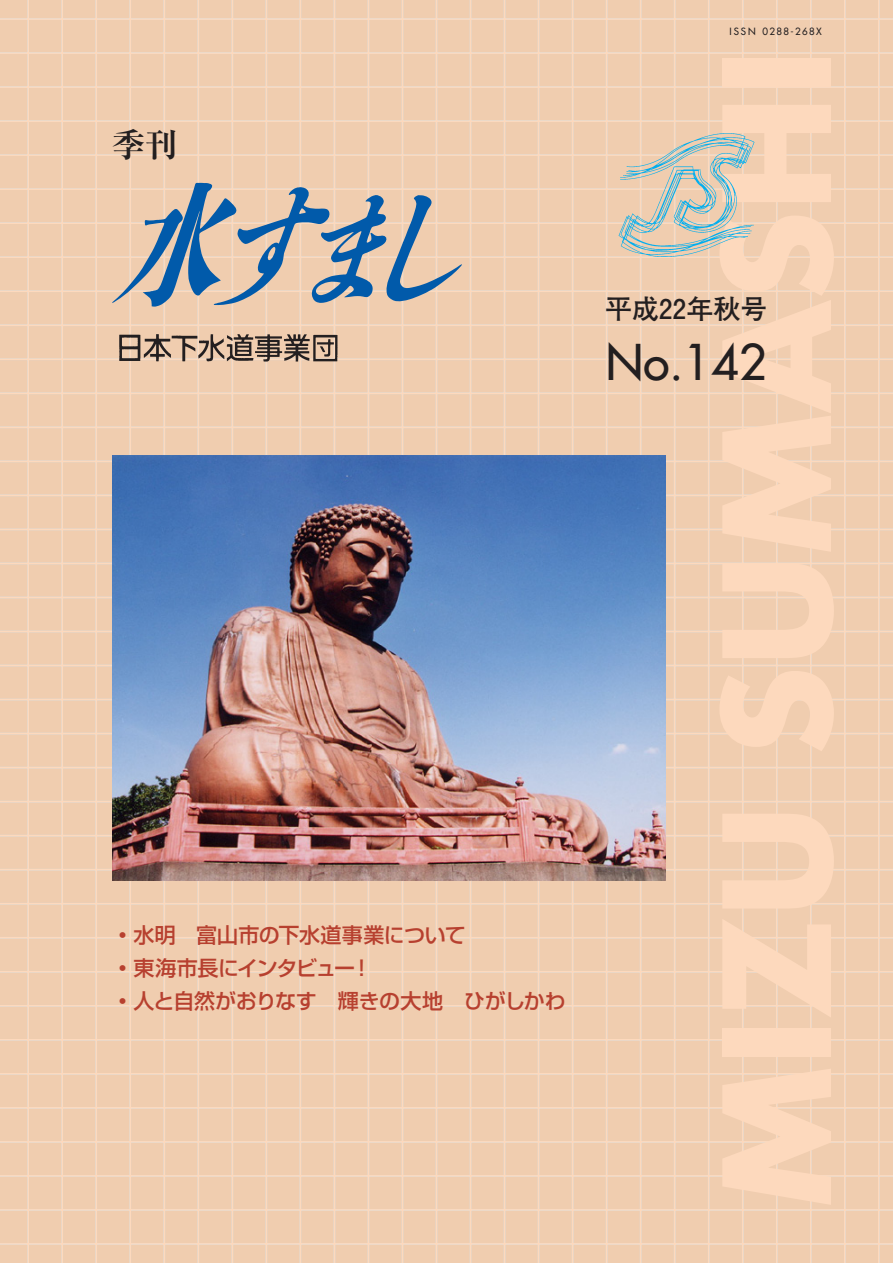
<style>
.page{position:relative;width:893px;height:1263px;background:#f0cdaf}
.page>*{position:absolute;margin:0;border:0;box-sizing:border-box;transform-origin:0 0}
.t1{font:48px "Futura";color:#231f20}
.t2{font:33px "Ryumin Bold 83 pv RKSJ H";color:#231f20}
.t3{font:700 27px "Futo Go B101 Pro";color:#231f20}
.t4{font:500 21px/33px "Shin Go Pro";letter-spacing:-.02em;color:#b7402f}
.t5{font:9.75px "Futura";letter-spacing:.14em;color:#231f20}
</style>
<div class="page">
<hr style="left:28px;top:0;width:1px;height:1263px;background:#fdd9bd">
<hr style="left:62px;top:0;width:1px;height:1263px;background:#fdd9bd">
<hr style="left:96px;top:0;width:1px;height:1263px;background:#fdd9bd">
<hr style="left:130px;top:0;width:1px;height:1263px;background:#fdd9bd">
<hr style="left:164px;top:0;width:1px;height:1263px;background:#fdd9bd">
<hr style="left:198px;top:0;width:1px;height:1263px;background:#fdd9bd">
<hr style="left:232px;top:0;width:1px;height:1263px;background:#fdd9bd">
<hr style="left:266px;top:0;width:1px;height:1263px;background:#fdd9bd">
<hr style="left:300px;top:0;width:1px;height:1263px;background:#fdd9bd">
<hr style="left:334px;top:0;width:1px;height:1263px;background:#fdd9bd">
<hr style="left:368px;top:0;width:1px;height:1263px;background:#fdd9bd">
<hr style="left:402px;top:0;width:1px;height:1263px;background:#fdd9bd">
<hr style="left:436px;top:0;width:1px;height:1263px;background:#fdd9bd">
<hr style="left:470px;top:0;width:1px;height:1263px;background:#fdd9bd">
<hr style="left:504px;top:0;width:1px;height:1263px;background:#fdd9bd">
<hr style="left:538px;top:0;width:1px;height:1263px;background:#fdd9bd">
<hr style="left:572px;top:0;width:1px;height:1263px;background:#fdd9bd">
<hr style="left:606px;top:0;width:1px;height:1263px;background:#fdd9bd">
<hr style="left:640px;top:0;width:1px;height:1263px;background:#fdd9bd">
<hr style="left:674px;top:0;width:1px;height:1263px;background:#fdd9bd">
<hr style="left:708px;top:0;width:1px;height:1263px;background:#fdd9bd">
<hr style="left:742px;top:0;width:1px;height:1263px;background:#fdd9bd">
<hr style="left:776px;top:0;width:1px;height:1263px;background:#fdd9bd">
<hr style="left:810px;top:0;width:1px;height:1263px;background:#fdd9bd">
<hr style="left:844px;top:0;width:1px;height:1263px;background:#fdd9bd">
<hr style="left:878px;top:0;width:1px;height:1263px;background:#fdd9bd">
<hr style="left:0;top:18px;width:893px;height:2px;background:#fdd9bd">
<hr style="left:0;top:52px;width:893px;height:2px;background:#fdd9bd">
<hr style="left:0;top:86px;width:893px;height:2px;background:#fdd9bd">
<hr style="left:0;top:120px;width:893px;height:2px;background:#fdd9bd">
<hr style="left:0;top:154px;width:893px;height:2px;background:#fdd9bd">
<hr style="left:0;top:188px;width:893px;height:2px;background:#fdd9bd">
<hr style="left:0;top:222px;width:893px;height:2px;background:#fdd9bd">
<hr style="left:0;top:256px;width:893px;height:2px;background:#fdd9bd">
<hr style="left:0;top:291px;width:893px;height:1px;background:#fdd9bd">
<hr style="left:0;top:325px;width:893px;height:1px;background:#fdd9bd">
<hr style="left:0;top:359px;width:893px;height:1px;background:#fdd9bd">
<hr style="left:0;top:393px;width:893px;height:1px;background:#fdd9bd">
<hr style="left:0;top:427px;width:893px;height:1px;background:#fdd9bd">
<hr style="left:0;top:461px;width:893px;height:1px;background:#fdd9bd">
<hr style="left:0;top:495px;width:893px;height:1px;background:#fdd9bd">
<hr style="left:0;top:529px;width:893px;height:1px;background:#fdd9bd">
<hr style="left:0;top:563px;width:893px;height:1px;background:#fdd9bd">
<hr style="left:0;top:597px;width:893px;height:1px;background:#fdd9bd">
<hr style="left:0;top:631px;width:893px;height:1px;background:#fdd9bd">
<hr style="left:0;top:665px;width:893px;height:1px;background:#fdd9bd">
<hr style="left:0;top:699px;width:893px;height:1px;background:#fdd9bd">
<hr style="left:0;top:733px;width:893px;height:1px;background:#fdd9bd">
<hr style="left:0;top:767px;width:893px;height:1px;background:#fdd9bd">
<hr style="left:0;top:801px;width:893px;height:1px;background:#fdd9bd">
<hr style="left:0;top:835px;width:893px;height:1px;background:#fdd9bd">
<hr style="left:0;top:869px;width:893px;height:1px;background:#fdd9bd">
<hr style="left:0;top:903px;width:893px;height:1px;background:#fdd9bd">
<hr style="left:0;top:937px;width:893px;height:1px;background:#fdd9bd">
<hr style="left:0;top:971px;width:893px;height:1px;background:#fdd9bd">
<hr style="left:0;top:1005px;width:893px;height:1px;background:#fdd9bd">
<hr style="left:0;top:1039px;width:893px;height:1px;background:#fdd9bd">
<hr style="left:0;top:1073px;width:893px;height:1px;background:#fdd9bd">
<hr style="left:0;top:1107px;width:893px;height:1px;background:#fdd9bd">
<hr style="left:0;top:1141px;width:893px;height:1px;background:#fdd9bd">
<hr style="left:0;top:1175px;width:893px;height:1px;background:#fdd9bd">
<hr style="left:0;top:1209px;width:893px;height:1px;background:#fdd9bd">
<hr style="left:0;top:1243px;width:893px;height:1px;background:#fdd9bd">
<svg style="left:722px;top:1068px;width:109px;height:137px"></svg>
<div style="left:722px;top:1028px;width:109px;height:29px;background:#fdd9bd"></div>
<svg style="left:722px;top:919px;width:109px;height:98px"></svg>
<svg style="left:722px;top:814px;width:112px;height:94px"></svg>
<svg style="left:719px;top:671px;width:115px;height:80px"></svg>
<svg style="left:722px;top:564px;width:112px;height:94px"></svg>
<svg style="left:719px;top:216px;width:115px;height:336px"></svg>
<svg style="left:723px;top:105px;width:108px;height:97px"></svg>
<div style="left:722px;top:58px;width:109px;height:28px;background:#fdd9bd"></div>
<svg style="left:112px;top:183px;width:350px;height:124px"></svg>
<img style="left:114px;top:332px;width:227px;height:55px">
<img style="left:617px;top:132px;width:138px;height:127px">
<img style="left:112px;top:455px;width:553px;height:425px">
<h2 class="t2" style="left:112px;top:125px;width:67px">季刊</h2>
<p class="t5" style="left:729px;top:25px;width:94px">ISSN 0288-268X</p>
<p class="t3" style="left:605px;top:287px;width:163px">平成22年秋号</p>
<h1 class="t1" style="left:606px;top:331px;width:162px">No.142</h1>
<p class="t4" style="left:112px;top:916px;width:455px">◦水明 富山市の下水道事業について<br>◦東海市長にインタビュー！<br>◦人と自然がおりなす　輝きの大地　ひがしかわ</p>
</div>
